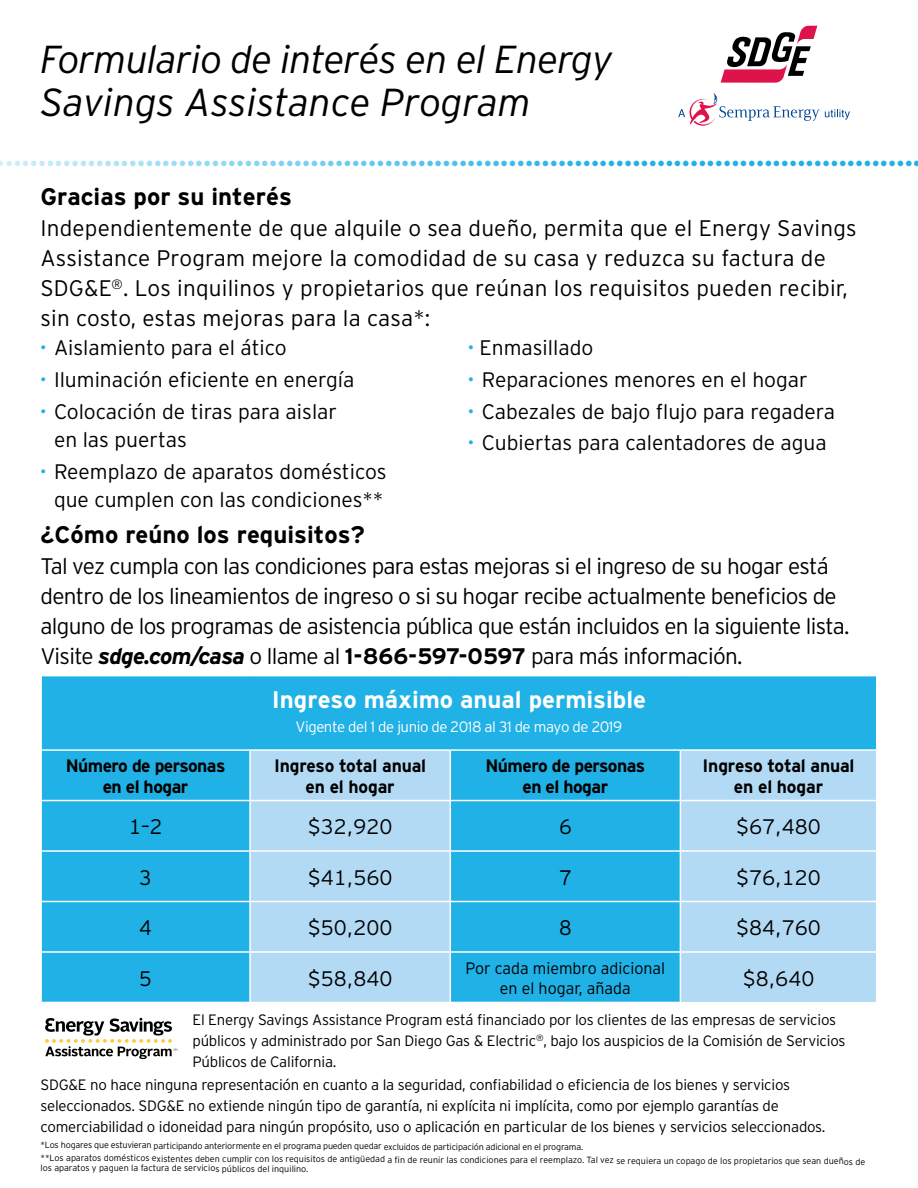
<style>
.page{position:relative;width:918px;height:1188px;background:#fff}
.page>*{position:absolute;margin:0;border:0;box-sizing:border-box;transform-origin:0 0}
.t1{font:italic 300 39px/43.5px "Interstate";letter-spacing:-.02em;color:#000}
.t2{font:700 24px "Interstate";color:#000}
.t3{font:700 24px "Interstate";color:#fff}
.t4{font:300 22.5px/30px "Interstate";letter-spacing:-.03em;color:#000}
.t5{font:300 22.5px/30px "Interstate";letter-spacing:.01em;color:#000}
.t6{font:300 21px/31.8px "Interstate";color:#000}
.t7{font:21px "Minion Pro";color:#20b1e7}
.t8{font:21px "Interstate Light Mono";color:#000}
.t9{font:700 18px/21px "Interstate";letter-spacing:-.01em;color:#000;text-align:center}
.t10{font:700 18px/21px "Interstate";letter-spacing:-.03em;color:#000;text-align:center}
.t11{font:300 16.5px/19.5px "Interstate";color:#000;text-align:center}
.t12{font:300 15px/21px "Interstate";letter-spacing:-.015em;color:#000}
.t13{font:300 15px "Interstate";letter-spacing:-.03em;color:#fff}
.t14{font:300 9px/13.6px "Interstate";letter-spacing:-.015em;color:#000}
.s1{font-weight:700;color:#20b1e7}
.s2{font-weight:700;font-style:italic}
.s3{font-weight:700}
</style>
<div class="page">
<svg style="left:721px;top:26px;width:96px;height:57px"></svg>
<svg style="left:678px;top:93px;width:172px;height:33px"></svg>
<div style="left:42px;top:676px;width:834px;height:326px;background:#20b1e7"></div>
<svg style="left:251px;top:751px;width:625px;height:251px;fill:#b3daf4"></svg>
<hr style="left:249px;top:801px;width:2px;height:49px;background:#fff">
<hr style="left:450px;top:801px;width:1px;height:49px;background:#fff">
<hr style="left:680px;top:800px;width:198px;height:1px;background:#fff">
<hr style="left:680px;top:801px;width:1px;height:49px;background:#fff">
<hr style="left:250px;top:850px;width:200px;height:2px;background:#fff">
<hr style="left:249px;top:852px;width:2px;height:49px;background:#fff">
<hr style="left:450px;top:852px;width:1px;height:49px;background:#fff">
<hr style="left:680px;top:850px;width:198px;height:2px;background:#fff">
<hr style="left:680px;top:852px;width:1px;height:49px;background:#fff">
<hr style="left:250px;top:901px;width:200px;height:1px;background:#fff">
<hr style="left:249px;top:902px;width:2px;height:49px;background:#fff">
<hr style="left:450px;top:902px;width:1px;height:49px;background:#fff">
<hr style="left:680px;top:901px;width:198px;height:1px;background:#fff">
<hr style="left:680px;top:902px;width:1px;height:49px;background:#fff">
<hr style="left:250px;top:951px;width:200px;height:2px;background:#fff">
<hr style="left:249px;top:953px;width:2px;height:49px;background:#fff">
<hr style="left:450px;top:953px;width:1px;height:49px;background:#fff">
<hr style="left:680px;top:951px;width:198px;height:2px;background:#fff">
<hr style="left:680px;top:953px;width:1px;height:49px;background:#fff">
<hr style="left:249px;top:751px;width:2px;height:49px;background:#fff">
<hr style="left:450px;top:751px;width:1px;height:49px;background:#fff">
<hr style="left:680px;top:751px;width:1px;height:49px;background:#fff">
<hr style="left:40px;top:800px;width:210px;height:1px;background:#fff">
<hr style="left:250px;top:800px;width:200px;height:1px;background:#fff">
<hr style="left:450px;top:800px;width:230px;height:1px;background:#fff">
<hr style="left:40px;top:850px;width:210px;height:2px;background:#fff">
<hr style="left:450px;top:850px;width:230px;height:2px;background:#fff">
<hr style="left:40px;top:901px;width:210px;height:1px;background:#fff">
<hr style="left:450px;top:901px;width:230px;height:1px;background:#fff">
<hr style="left:40px;top:951px;width:210px;height:2px;background:#fff">
<hr style="left:450px;top:951px;width:230px;height:2px;background:#fff">
<hr style="left:40px;top:749px;width:210px;height:2px;background:#fff">
<hr style="left:250px;top:749px;width:200px;height:2px;background:#fff">
<hr style="left:450px;top:749px;width:230px;height:2px;background:#fff">
<hr style="left:680px;top:749px;width:198px;height:2px;background:#fff">
<svg style="left:45px;top:1018px;width:132px;height:41px"></svg>
<h1 class="t1" style="left:40px;top:37px;width:574px">Formulario de interés en el Energy<br>Savings Assistance Program</h1>
<h3 class="t7" style="left:-3px;top:148px;width:926px">••••••••••••••••••••••••••••••••••••••••••••••••••••••••••••••••••••••••••••••••••••••••••••••••••••••••••••••••</h3>
<h2 class="t2" style="left:40px;top:183px;width:253px">Gracias por su interés</h2>
<p class="t5" style="left:40px;top:213px;width:818px">Independientemente de que alquile o sea dueño, permita que el Energy Savings Assistance Program mejore la comodidad de su casa y reduzca su factura de SDG&amp;E<sup>®</sup>. Los inquilinos y propietarios que reúnan los requisitos pueden recibir, sin costo, estas mejoras para la casa*:</p>
<h3 class="t6" style="left:40px;top:332px;width:315px"><span class="s1">·</span> Aislamiento para el ático<br><span class="s1">·</span> Iluminación eficiente en energía <span class="s1">·</span> Colocación de tiras para aislar</h3>
<h3 class="t6" style="left:40px;top:424px;width:348px;text-indent:14px">en las puertas<br><span class="s1">·</span> Reemplazo de aparatos domésticos</h3>
<h3 class="t6" style="left:54px;top:484px;width:331px">que cumplen con las condiciones**</h3>
<h3 class="t6" style="left:468px;top:332px;width:368px"><span class="s1">·</span> Enmasillado<br><span class="s1">·</span> Reparaciones menores en el hogar<br><span class="s1">·</span> Cabezales de bajo flujo para regadera <span class="s1">·</span> Cubiertas para calentadores de agua</h3>
<h2 class="t2" style="left:40px;top:521px;width:326px">¿Cómo reúno los requisitos?</h2>
<p class="t4" style="left:40px;top:551px;width:811px">Tal vez cumpla con las condiciones para estas mejoras si el ingreso de su hogar está dentro de los lineamientos de ingreso o si su hogar recibe actualmente beneficios de alguno de los programas de asistencia pública que están incluidos en la siguiente lista.<br>Visite <span class="s2">sdge.com/casa</span> o llame al <span class="s3">1-866-597-0597</span> para más información.</p>
<h2 class="t3" style="left:272px;top:686px;width:376px">Ingreso máximo anual permisible</h2>
<p class="t13" style="left:296px;top:719px;width:328px">Vigente del 1 de junio de 2018 al 31 de mayo de 2019</p>
<p class="t10" style="left:66px;top:755px;width:161px">Número de personas en el hogar</p>
<p class="t9" style="left:274px;top:755px;width:154px">Ingreso total anual en el hogar</p>
<p class="t10" style="left:485px;top:755px;width:161px">Número de personas en el hogar</p>
<p class="t9" style="left:703px;top:755px;width:154px">Ingreso total anual en el hogar</p>
<h3 class="t8" style="left:129px;top:815px;width:35px">1–2</h3>
<h3 class="t8" style="left:308px;top:815px;width:86px">$32,920</h3>
<h3 class="t8" style="left:559px;top:815px;width:14px">6</h3>
<h3 class="t8" style="left:736px;top:815px;width:86px">$67,480</h3>
<h3 class="t8" style="left:139px;top:866px;width:14px">3</h3>
<h3 class="t8" style="left:308px;top:866px;width:86px">$41,560</h3>
<h3 class="t8" style="left:559px;top:866px;width:14px">7</h3>
<h3 class="t8" style="left:736px;top:866px;width:86px">$76,120</h3>
<h3 class="t8" style="left:139px;top:916px;width:14px">4</h3>
<h3 class="t8" style="left:308px;top:916px;width:86px">$50,200</h3>
<h3 class="t8" style="left:559px;top:916px;width:14px">8</h3>
<h3 class="t8" style="left:736px;top:916px;width:86px">$84,760</h3>
<h3 class="t8" style="left:139px;top:967px;width:14px">5</h3>
<h3 class="t8" style="left:308px;top:967px;width:86px">$58,840</h3>
<p class="t11" style="left:465px;top:958px;width:201px">Por cada miembro adicional en el hogar, añada</p>
<h3 class="t8" style="left:743px;top:967px;width:73px">$8,640</h3>
<p class="t12" style="left:193px;top:1009px;width:654px">El Energy Savings Assistance Program está financiado por los clientes de las empresas de servicios públicos y administrado por San Diego Gas &amp; Electric<sup>®</sup>, bajo los auspicios de la Comisión de Servicios<br>Públicos de California.</p>
<p class="t12" style="left:41px;top:1074px;width:786px">SDG&amp;E no hace ninguna representación en cuanto a la seguridad, confiabilidad o eficiencia de los bienes y servicios seleccionados. SDG&amp;E no extiende ningún tipo de garantía, ni explícita ni implícita, como por ejemplo garantías de comerciabilidad o idoneidad para ningún propósito, uso o aplicación en particular de los bienes y servicios seleccionados.</p>
<p class="t14" style="left:41px;top:1139px;width:826px">*Los hogares que estuvieran participando anteriormente en el programa pueden quedar excluidos de participación adicional en el programa.<br>**Los aparatos domésticos existentes deben cumplir con los requisitos de antigüedad a fin de reunir las condiciones para el reemplazo. Tal vez se requiera un copago de los propietarios que sean dueños de</p>
<p class="t14" style="left:41px;top:1161px;width:269px">los aparatos y paguen la factura de servicios públicos del inquilino.</p>
</div>
